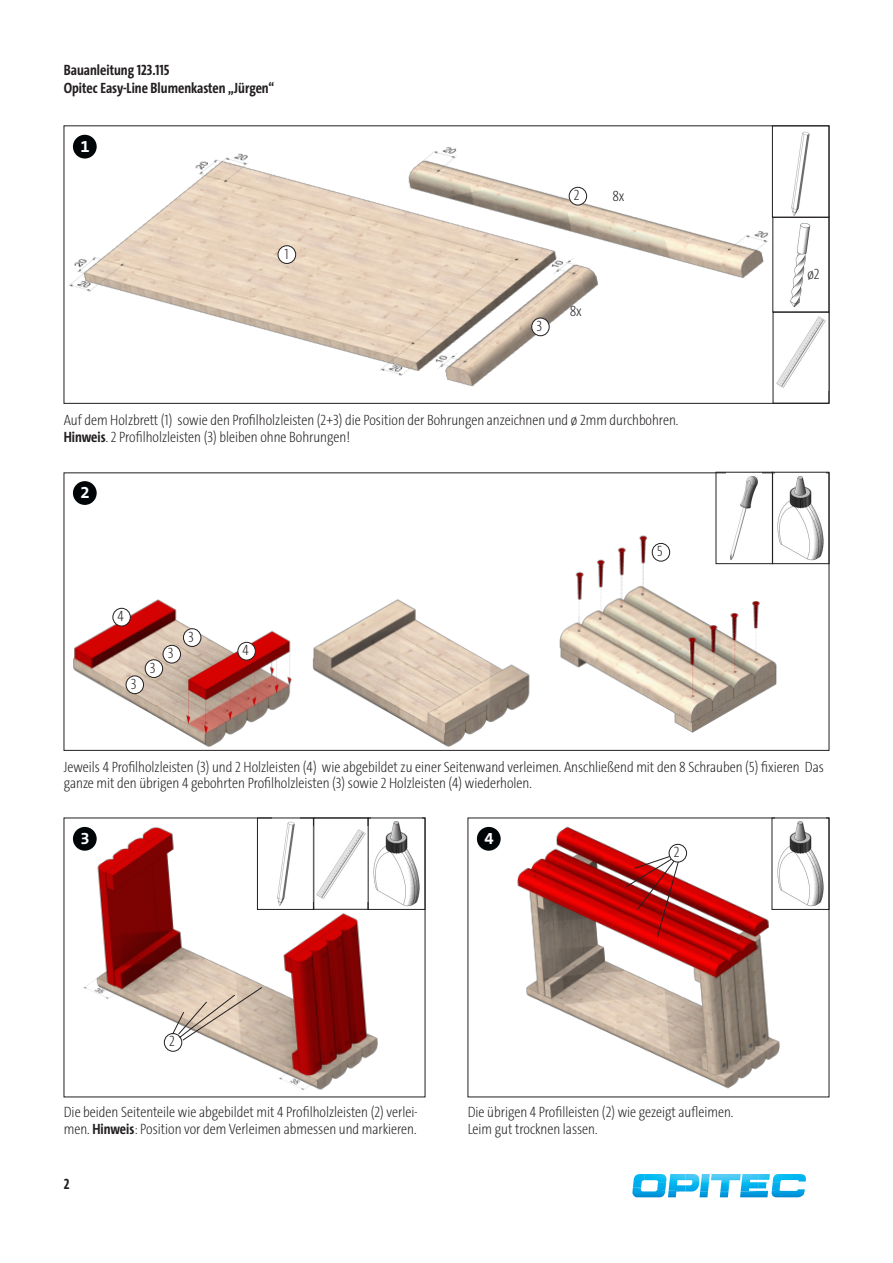
<style>
.page{position:relative;width:893px;height:1263px;background:#fff}
.page>*{position:absolute;margin:0;border:0;box-sizing:border-box;transform-origin:0 0}
.t1{font:700 16.8px "The Sans B W7";color:#fff}
.Anleitung-Info{font:200 15px/16.5px "The Sans Cd LF2";color:#231f20}
.Beschreibung_linksbü{font:700 15px "The Sans Cd LF7";color:#231f20}
.Anleitungstext-Inhal{font:200 15px "The Sans Cd LF2";color:#231f20}
.s1{font-family:"The Sans Cd LF7";font-weight:700}
</style>
<div class="page">
<svg style="left:632px;top:1174px;width:174px;height:24px"></svg>
<img style="left:73px;top:500px;width:739px;height:247px">
<img style="left:68px;top:128px;width:705px;height:273px">
<img style="left:791px;top:131px;width:19px;height:84px">
<div style="left:772px;top:126px;width:57px;height:91px;border:1px solid #231f20"></div>
<img style="left:776px;top:316px;width:50px;height:72px">
<div style="left:72px;top:134px;width:26px;height:25px;background:#000507;border-radius:50%"></div>
<div style="left:71px;top:133px;width:27px;height:27px;border:2px solid #fff;border-radius:50%"></div>
<img style="left:790px;top:223px;width:21px;height:84px">
<div style="left:278px;top:246px;width:18px;height:17px;background:#fff;border-radius:50%"></div>
<div style="left:278px;top:246px;width:18px;height:18px;border:1px solid #231f20;border-radius:50%"></div>
<div style="left:569px;top:187px;width:18px;height:18px;background:#fff;border-radius:50%"></div>
<div style="left:569px;top:187px;width:18px;height:18px;border:1px solid #231f20;border-radius:50%"></div>
<div style="left:532px;top:318px;width:17px;height:18px;background:#fff;border-radius:50%"></div>
<div style="left:531px;top:318px;width:18px;height:18px;border:1px solid #231f20;border-radius:50%"></div>
<img style="left:776px;top:476px;width:48px;height:86px">
<div style="left:72px;top:480px;width:26px;height:26px;background:#000507;border-radius:50%"></div>
<div style="left:71px;top:479px;width:27px;height:28px;border:2px solid #fff;border-radius:50%"></div>
<div style="left:126px;top:676px;width:18px;height:18px;background:#fff;border-radius:50%"></div>
<div style="left:126px;top:676px;width:18px;height:18px;border:1px solid #231f20;border-radius:50%"></div>
<div style="left:145px;top:660px;width:18px;height:17px;background:#fff;border-radius:50%"></div>
<div style="left:145px;top:659px;width:18px;height:19px;border:1px solid #231f20;border-radius:50%"></div>
<div style="left:163px;top:645px;width:18px;height:18px;background:#fff;border-radius:50%"></div>
<div style="left:163px;top:645px;width:18px;height:18px;border:1px solid #231f20;border-radius:50%"></div>
<div style="left:183px;top:629px;width:18px;height:17px;background:#fff;border-radius:50%"></div>
<div style="left:183px;top:628px;width:18px;height:19px;border:1px solid #231f20;border-radius:50%"></div>
<div style="left:113px;top:608px;width:17px;height:18px;background:#fff;border-radius:50%"></div>
<div style="left:113px;top:608px;width:18px;height:18px;border:1px solid #231f20;border-radius:50%"></div>
<div style="left:238px;top:642px;width:17px;height:18px;background:#fff;border-radius:50%"></div>
<div style="left:238px;top:642px;width:18px;height:18px;border:1px solid #231f20;border-radius:50%"></div>
<img style="left:83px;top:820px;width:314px;height:270px">
<img style="left:372px;top:820px;width:48px;height:87px">
<div style="left:72px;top:826px;width:26px;height:25px;background:#000507;border-radius:50%"></div>
<div style="left:71px;top:825px;width:27px;height:27px;border:2px solid #fff;border-radius:50%"></div>
<div style="left:164px;top:1033px;width:18px;height:18px;background:#fff;border-radius:50%"></div>
<div style="left:164px;top:1033px;width:18px;height:18px;border:1px solid #231f20;border-radius:50%"></div>
<svg style="left:172px;top:987px;width:90px;height:54px;background:#d4c2b2"></svg>
<img style="left:272px;top:820px;width:27px;height:87px">
<div style="left:257px;top:818px;width:57px;height:91px;border:1px solid #231f20"></div>
<img style="left:316px;top:826px;width:50px;height:75px">
<img style="left:517px;top:820px;width:280px;height:269px">
<img style="left:776px;top:820px;width:48px;height:87px">
<div style="left:476px;top:826px;width:25px;height:25px;background:#000507;border-radius:50%"></div>
<div style="left:475px;top:825px;width:27px;height:27px;border:2px solid #fff;border-radius:50%"></div>
<div style="left:669px;top:844px;width:18px;height:18px;background:#fff;border-radius:50%"></div>
<div style="left:669px;top:844px;width:18px;height:18px;border:1px solid #231f20;border-radius:50%"></div>
<svg style="left:626px;top:856px;width:53px;height:82px;background:#be2e2e"></svg>
<div style="left:652px;top:543px;width:18px;height:18px;background:#fff;border-radius:50%"></div>
<div style="left:652px;top:543px;width:18px;height:18px;border:1px solid #231f20;border-radius:50%"></div>
<img style="left:727px;top:476px;width:35px;height:86px">
<div style="left:716px;top:472px;width:57px;height:92px;border:1px solid #231f20"></div>
<p class="Beschreibung_linksbü" style="left:64px;top:60px;width:107px">Bauanleitung 123.115</p>
<p class="Beschreibung_linksbü" style="left:64px;top:78px;width:212px">Opitec Easy-Line Blumenkasten „Jürgen“</p>
<p class="t1" style="left:81px;top:135px;width:11px">1</p>
<p class="Anleitung-Info" style="left:284px;top:245px;width:6px">1</p>
<p class="Anleitung-Info" style="left:574px;top:186px;width:7px">2</p>
<p class="Anleitungstext-Inhal" style="left:612px;top:187px;width:14px">8x</p>
<p class="Anleitung-Info" style="left:536px;top:317px;width:7px">3</p>
<p class="Anleitungstext-Inhal" style="left:570px;top:301px;width:14px">8x</p>
<p class="Anleitung-Info" style="left:64px;top:411px;width:616px">Auf dem Holzbrett (1) sowie den Profilholzleisten (2+3) die Position der Bohrungen anzeichnen und ø 2mm durchbohren.</p>
<p class="Anleitung-Info" style="left:64px;top:428px;width:288px"><span class="s1">Hinweis</span>. 2 Profilholzleisten (3) bleiben ohne Bohrungen!</p>
<p class="t1" style="left:81px;top:482px;width:11px">2</p>
<p class="Anleitung-Info" style="left:117px;top:607px;width:8px">4</p>
<p class="Anleitung-Info" style="left:131px;top:675px;width:7px">3</p>
<p class="Anleitung-Info" style="left:150px;top:659px;width:7px">3</p>
<p class="Anleitung-Info" style="left:168px;top:644px;width:7px">3</p>
<p class="Anleitung-Info" style="left:188px;top:628px;width:7px">3</p>
<p class="Anleitung-Info" style="left:242px;top:641px;width:8px">4</p>
<p class="Anleitung-Info" style="left:657px;top:542px;width:7px">5</p>
<p class="Anleitungstext-Inhal" style="left:808px;top:264px;width:14px">ø2</p>
<p class="Anleitung-Info" style="left:64px;top:758px;width:762px">Jeweils 4 Profilholzleisten (3) und 2 Holzleisten (4) wie abgebildet zu einer Seitenwand verleimen. Anschließend mit den 8 Schrauben (5) fixieren Das ganze mit den übrigen 4 gebohrten Profilholzleisten (3) sowie 2 Holzleisten (4) wiederholen.</p>
<p class="t1" style="left:81px;top:828px;width:11px">3</p>
<p class="t1" style="left:485px;top:828px;width:11px">4</p>
<p class="Anleitung-Info" style="left:674px;top:843px;width:7px">2</p>
<p class="Anleitung-Info" style="left:169px;top:1033px;width:7px">2</p>
<p class="Anleitung-Info" style="left:64px;top:1103px;width:355px">Die beiden Seitenteile wie abgebildet mit 4 Profilholzleisten (2) verlei&shy;men. <span class="s1">Hinweis</span>: Position vor dem Verleimen abmessen und markieren.</p>
<p class="Beschreibung_linksbü" style="left:64px;top:1174px;width:7px">2</p>
<p class="Anleitung-Info" style="left:468px;top:1103px;width:267px">Die übrigen 4 Profilleisten (2) wie gezeigt aufleimen.</p>
<p class="Anleitung-Info" style="left:468px;top:1120px;width:131px">Leim gut trocknen lassen.</p>
</div>
